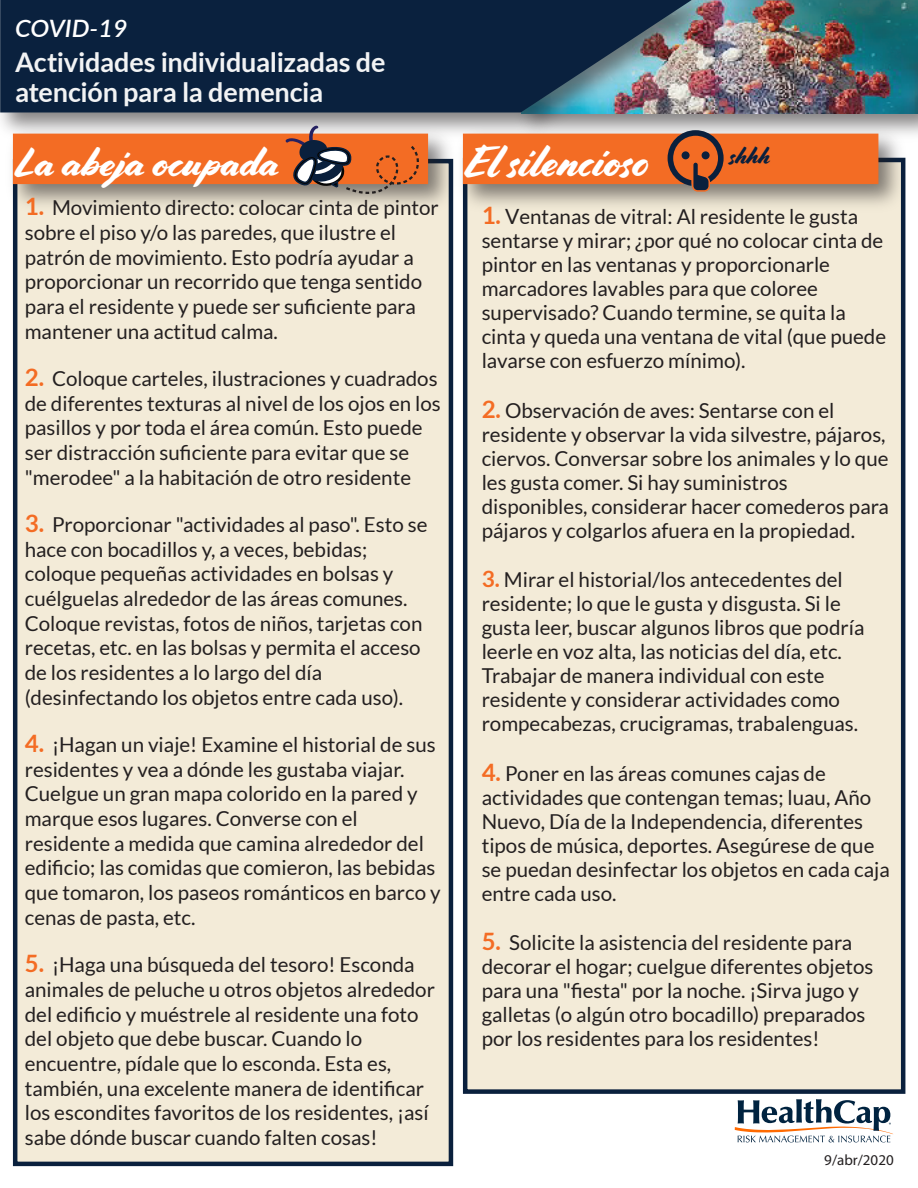
<style>
.page{position:relative;width:918px;height:1188px;background:#fff}
.page>*{position:absolute;margin:0;border:0;box-sizing:border-box;transform-origin:0 0}
.t1{font:43.5px "Cortado";letter-spacing:-.005em;color:#fff}
.t2{font:40.5px "Cortado";color:#fff}
.t3{font:700 27px/30px "Lato";letter-spacing:-.01em;color:#f2f3f4}
.t4{font:italic 600 24px "Lato";color:#fff;scale:1.05 1}
.t5{font:24px "Cortado";color:#0a203d}
.t6{font:20.55px/24.6px "Lato";color:#231f20}
.t7{font:15px "Myriad Pro";color:#231f20}
.s1{font-weight:700;font-size:24px;color:#f36c24}
.s2{font-size:21px}
.s3{font-weight:700;font-size:22.5px;color:#f36c24}
</style>
<div class="page">
<div style="left:463px;top:158px;width:442px;height:936px;background:#f3ebd8;border:4px solid #0a203d"></div>
<div style="left:13px;top:159px;width:440px;height:1007px;background:#f3ebd8;border:4px solid #0a203d"></div>
<img style="left:725px;top:113px;width:193px;height:22px">
<img style="left:725px;top:0;width:193px;height:113px">
<img style="left:0;top:0;width:725px;height:121px">
<svg style="left:0;top:0;width:692px;height:112px;background:#182f49"></svg>
<div style="left:13px;top:134px;width:415px;height:50px;background:#f36c24"></div>
<img style="left:451px;top:121px;width:461px;height:96px">
<div style="left:463px;top:134px;width:415px;height:50px;background:#f36c24"></div>
<svg style="left:286px;top:126px;width:133px;height:68px"></svg>
<svg style="left:668px;top:130px;width:56px;height:62px"></svg>
<svg style="left:735px;top:1099px;width:158px;height:43px"></svg>
<p class="t4" style="left:15px;top:11px;width:109px">COVID-19</p>
<h3 class="t3" style="left:15px;top:47px;width:372px">Actividades individualizadas de atención para la demencia</h3>
<h2 class="t2" style="left:15px;top:139px;width:265px">La abeja ocupada</h2>
<h1 class="t1" style="left:465px;top:137px;width:185px">El silencioso</h1>
<p class="t5" style="left:729px;top:141px;width:43px">shhh</p>
<p class="t6" style="left:482px;top:205px;width:406px;line-height:24px"><span class="s1">1.</span> <span class="s2">V</span>entanas de vitral: Al residente le gusta sentarse y mirar; ¿por qué no colocar cinta de pintor en las ventanas y proporcionarle marcadores lavables para que coloree supervisado? Cuando termine, se quita la cinta y queda una ventana de vital (que puede lavarse con esfuerzo mínimo).</p>
<p class="t6" style="left:482px;top:398px;width:409px;line-height:24px"><span class="s1">2.</span> Observación de aves: Sentarse con el residente y observar la vida silvestre, pájaros, ciervos. Conversar sobre los animales y lo que les gusta comer. Si hay suministros disponibles, considerar hacer comederos para pájaros y colgarlos afuera en la propiedad.</p>
<p class="t6" style="left:482px;top:568px;width:384px;line-height:24px"><span class="s3">3.</span> Mirar el historial/los antecedentes del residente; lo que le gusta y disgusta. Si le gusta leer, buscar algunos libros que podría leerle en voz alta, las noticias del día, etc.<br>Trabajar de manera individual con este residente y considerar actividades como rompecabezas, crucigramas, trabalenguas.</p>
<p class="t6" style="left:482px;top:761px;width:410px;line-height:24px"><span class="s1">4.</span> Poner en las áreas comunes cajas de actividades que contengan temas; luau, Año Nuevo, Día de la Independencia, diferentes tipos de música, deportes. Asegúrese de que se puedan desinfectar los objetos en cada caja entre cada uso.</p>
<p class="t6" style="left:482px;top:931px;width:393px;line-height:24px"><span class="s1">5.</span> Solicite la asistencia del residente para decorar el hogar; cuelgue diferentes objetos para una "fiesta" por la noche. ¡Sirva jugo y galletas (o algún otro bocadillo) preparados por los residentes para los residentes!</p>
<p class="t6" style="left:25px;top:195px;width:416px"><span class="s1">1.</span> Movimiento directo: colocar cinta de pintor sobre el piso y/o las paredes, que ilustre el patrón de movimiento. Esto podría ayudar a proporcionar un recorrido que tenga sentido para el residente y puede ser suficiente para mantener una actitud calma.</p>
<p class="t6" style="left:25px;top:366px;width:418px"><span class="s1">2.</span> Coloque carteles, ilustraciones y cuadrados de diferentes texturas al nivel de los ojos en los pasillos y por toda el área común. Esto puede ser distracción suficiente para evitar que se "merodee" a la habitación de otro residente</p>
<p class="t6" style="left:25px;top:512px;width:404px"><span class="s1">3.</span> Proporcionar "actividades al paso". Esto se hace con bocadillos y, a veces, bebidas; coloque pequeñas actividades en bolsas y cuélguelas alrededor de las áreas comunes.<br>Coloque revistas, fotos de niños, tarjetas con recetas, etc. en las bolsas y permita el acceso de los residentes a lo largo del día (desinfectando los objetos entre cada uso).</p>
<p class="t6" style="left:25px;top:732px;width:417px"><span class="s1">4.</span> ¡Hagan un viaje! Examine el historial de sus residentes y vea a dónde les gustaba viajar.<br>Cuelgue un gran mapa colorido en la pared y marque esos lugares. Converse con el residente a medida que camina alrededor del edificio; las comidas que comieron, las bebidas que tomaron, los paseos románticos en barco y cenas de pasta, etc.</p>
<p class="t6" style="left:25px;top:952px;width:412px"><span class="s1">5.</span> ¡Haga una búsqueda del tesoro! Esconda animales de peluche u otros objetos alrededor del edificio y muéstrele al residente una foto del objeto que debe buscar. Cuando lo encuentre, pídale que lo esconda. Esta es, también, una excelente manera de identificar los escondites favoritos de los residentes, ¡así sabe dónde buscar cuando falten cosas!</p>
<p class="t7" style="left:824px;top:1151px;width:71px">9/abr/2020</p>
</div>
